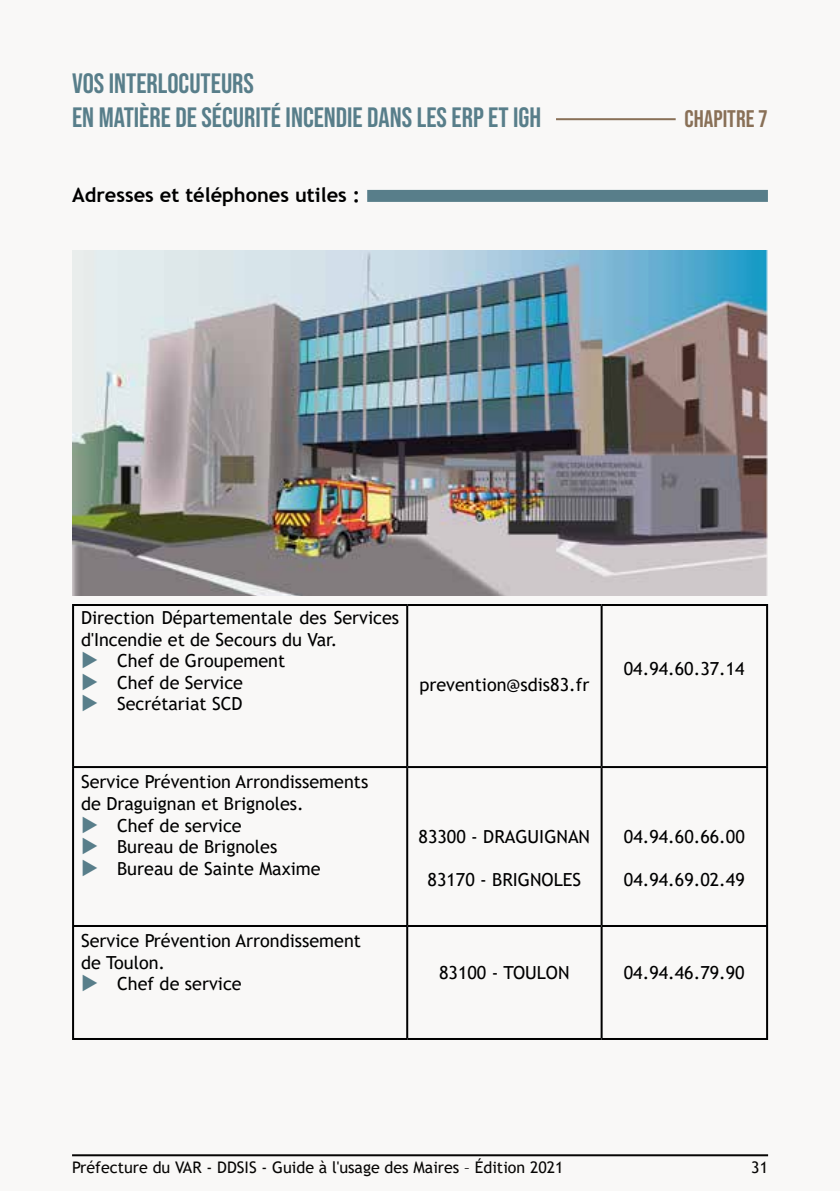
<style>
.page{position:relative;width:840px;height:1191px;background:#fff}
.page>*{position:absolute;margin:0;border:0;box-sizing:border-box;transform-origin:0 0}
.t1{font:28px/33.6px "Bebas Neue";color:#587e8a}
.t2{font:24px "Bebas Neue";color:#897057}
.t3{font:700 20px "Trebuchet MS";color:#000}
.t4{font:18px "Trebuchet MS";color:#000}
.t5{font:16px "Trebuchet MS";color:#000}
</style>
<div class="page">
<div style="left:0;top:0;width:839px;height:1191px;background:#f9f8f7"></div>
<hr style="left:555px;top:118px;width:120px;height:2px;background:#897057">
<img style="left:72px;top:251px;width:695px;height:344px">
<div style="left:367px;top:190px;width:400px;height:12px;background:#587e8a"></div>
<hr style="left:72px;top:604px;width:335px;height:2px;background:#000">
<hr style="left:72px;top:606px;width:2px;height:160px;background:#000">
<hr style="left:407px;top:604px;width:194px;height:2px;background:#000">
<hr style="left:406px;top:606px;width:2px;height:160px;background:#000">
<hr style="left:601px;top:604px;width:166px;height:2px;background:#000">
<hr style="left:600px;top:606px;width:2px;height:160px;background:#000">
<hr style="left:765px;top:606px;width:2px;height:160px;background:#000">
<hr style="left:72px;top:766px;width:335px;height:2px;background:#000">
<hr style="left:72px;top:768px;width:2px;height:157px;background:#000">
<hr style="left:407px;top:766px;width:194px;height:2px;background:#000">
<hr style="left:406px;top:768px;width:2px;height:157px;background:#000">
<hr style="left:601px;top:766px;width:166px;height:2px;background:#000">
<hr style="left:600px;top:768px;width:2px;height:157px;background:#000">
<hr style="left:765px;top:768px;width:2px;height:157px;background:#000">
<hr style="left:72px;top:925px;width:335px;height:2px;background:#000">
<hr style="left:72px;top:927px;width:2px;height:111px;background:#000">
<hr style="left:407px;top:925px;width:194px;height:2px;background:#000">
<hr style="left:406px;top:927px;width:2px;height:111px;background:#000">
<hr style="left:601px;top:925px;width:166px;height:2px;background:#000">
<hr style="left:600px;top:927px;width:2px;height:111px;background:#000">
<hr style="left:765px;top:927px;width:2px;height:111px;background:#000">
<hr style="left:72px;top:1038px;width:335px;height:2px;background:#000">
<hr style="left:407px;top:1038px;width:194px;height:2px;background:#000">
<hr style="left:601px;top:1038px;width:166px;height:2px;background:#000">
<h1 class="t1" style="left:72px;top:66px;width:470px">VOS INTERLOCUTEURS<br>EN MATIÈRE DE SÉCURITÉ INCENDIE DANS LES ERP ET IGH</h1>
<p class="t3" style="left:72px;top:182px;width:289px">Adresses et téléphones utiles :</p>
<h2 class="t2" style="left:684px;top:105px;width:85px">CHAPITRE 7</h2>
<p class="t4" style="left:81px;top:606px;width:319px">Direction Départementale des Services</p>
<p class="t4" style="left:81px;top:628px;width:258px">d'Incendie et de Secours du Var.</p>
<p class="t4" style="left:117px;top:649px;width:169px">Chef de Groupement</p>
<p class="t4" style="left:117px;top:671px;width:127px">Chef de Service</p>
<p class="t4" style="left:117px;top:692px;width:127px">Secrétariat SCD</p>
<p class="t4" style="left:419px;top:673px;width:171px">prevention@sdis83.fr</p>
<p class="t4" style="left:81px;top:770px;width:288px">Service Prévention Arrondissements</p>
<p class="t4" style="left:81px;top:792px;width:224px">de Draguignan et Brignoles.</p>
<p class="t4" style="left:117px;top:814px;width:126px">Chef de service</p>
<p class="t4" style="left:117px;top:835px;width:162px">Bureau de Brignoles</p>
<p class="t4" style="left:117px;top:857px;width:205px">Bureau de Sainte Maxime</p>
<p class="t4" style="left:418px;top:825px;width:173px">83300 - DRAGUIGNAN</p>
<p class="t4" style="left:427px;top:868px;width:155px">83170 - BRIGNOLES</p>
<p class="t4" style="left:623px;top:657px;width:122px">04.94.60.37.14</p>
<p class="t4" style="left:623px;top:825px;width:122px">04.94.60.66.00</p>
<p class="t4" style="left:623px;top:868px;width:122px">04.94.69.02.49</p>
<p class="t4" style="left:81px;top:929px;width:281px">Service Prévention Arrondissement</p>
<p class="t4" style="left:81px;top:951px;width:86px">de Toulon.</p>
<p class="t4" style="left:117px;top:972px;width:126px">Chef de service</p>
<p class="t4" style="left:439px;top:961px;width:132px">83100 - TOULON</p>
<p class="t4" style="left:623px;top:961px;width:122px">04.94.46.79.90</p>
<p class="t5" style="left:72px;top:1157px;width:493px">Préfecture du VAR - DDSIS - Guide à l'usage des Maires – Édition 2021</p>
<p class="t5" style="left:750px;top:1157px;width:18px">31</p>
</div>
